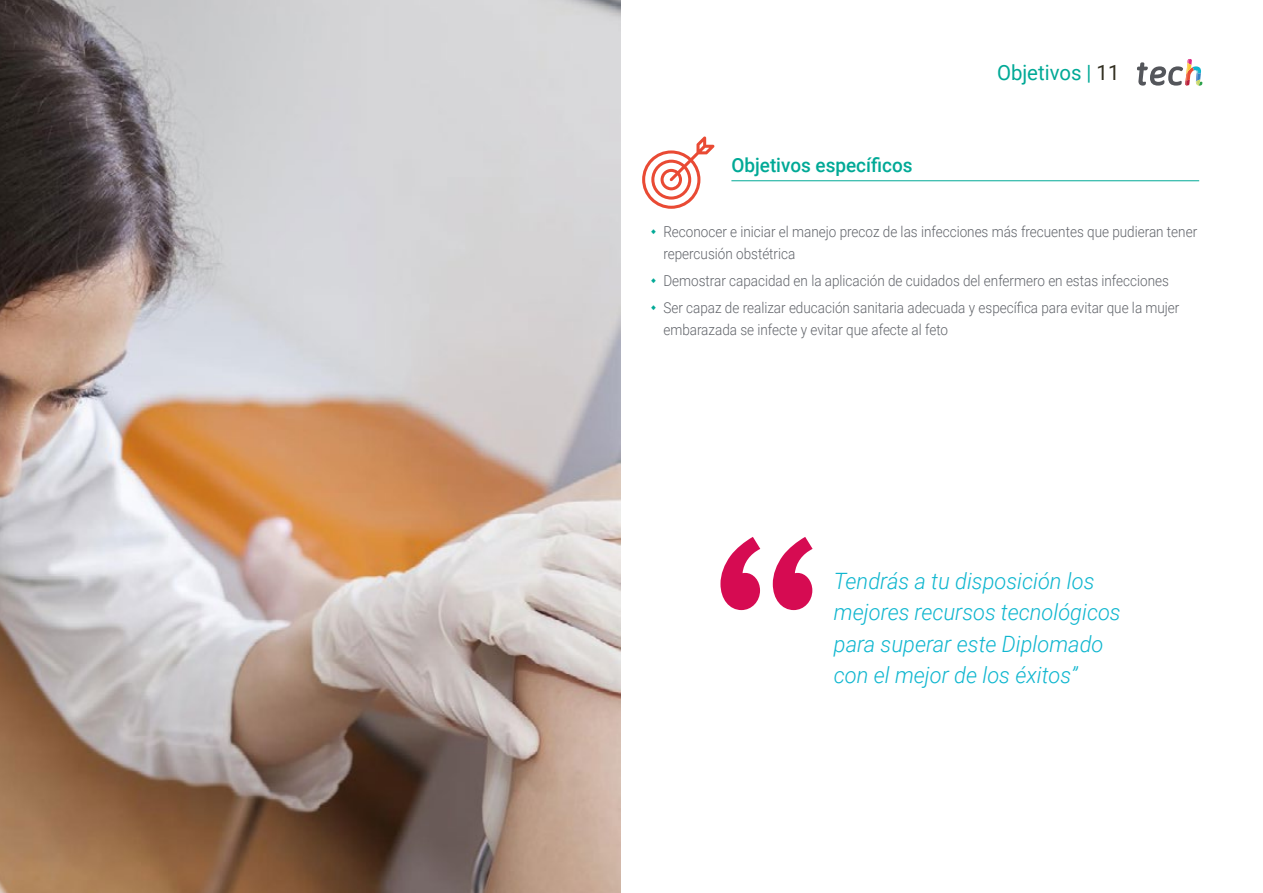
<style>
.page{position:relative;width:1263px;height:893px;background:#fff}
.page>*{position:absolute;margin:0;border:0;box-sizing:border-box;transform-origin:0 0}
.t1{font:italic 300 22.5px/31.5px "Roboto";color:#0fb6cf}
.t2{font:21px "Roboto";color:#00a996}
.t3{font:500 19.5px "Roboto";color:#00a996}
.t4{font:300 15px/22.5px "Roboto";color:#61646a;scale:.9 1}
.s1{color:#312e20}
</style>
<div class="page">
<img style="left:0;top:0;width:621px;height:893px">
<svg style="left:1137px;top:59px;width:65px;height:27px"></svg>
<hr style="left:731px;top:180px;width:468px;height:1px;background:#00a996">
<svg style="left:642px;top:136px;width:72px;height:73px"></svg>
<svg style="left:720px;top:537px;width:93px;height:73px"></svg>
<h3 class="t3" style="left:731px;top:152px;width:183px">Objetivos específicos</h3>
<h2 class="t2" style="left:997px;top:57px;width:124px">Objetivos | <span class="s1">11</span></h2>
<p class="t4" style="left:663px;top:220px;width:595px">Reconocer e iniciar el manejo precoz de las infecciones más frecuentes que pudieran tener repercusión obstétrica</p>
<p class="t4" style="left:663px;top:267px;width:575px;line-height:26.7px">Demostrar capacidad en la aplicación de cuidados del enfermero en estas infecciones<br>Ser capaz de realizar educación sanitaria adecuada y específica para evitar que la mujer</p>
<p class="t4" style="left:663px;top:318px;width:318px">embarazada se infecte y evitar que afecte al feto</p>
<h1 class="t1" style="left:834px;top:564px;width:288px">Tendrás a tu disposición los mejores recursos tecnológicos para superar este Diplomado con el mejor de los éxitos”</h1>
</div>
